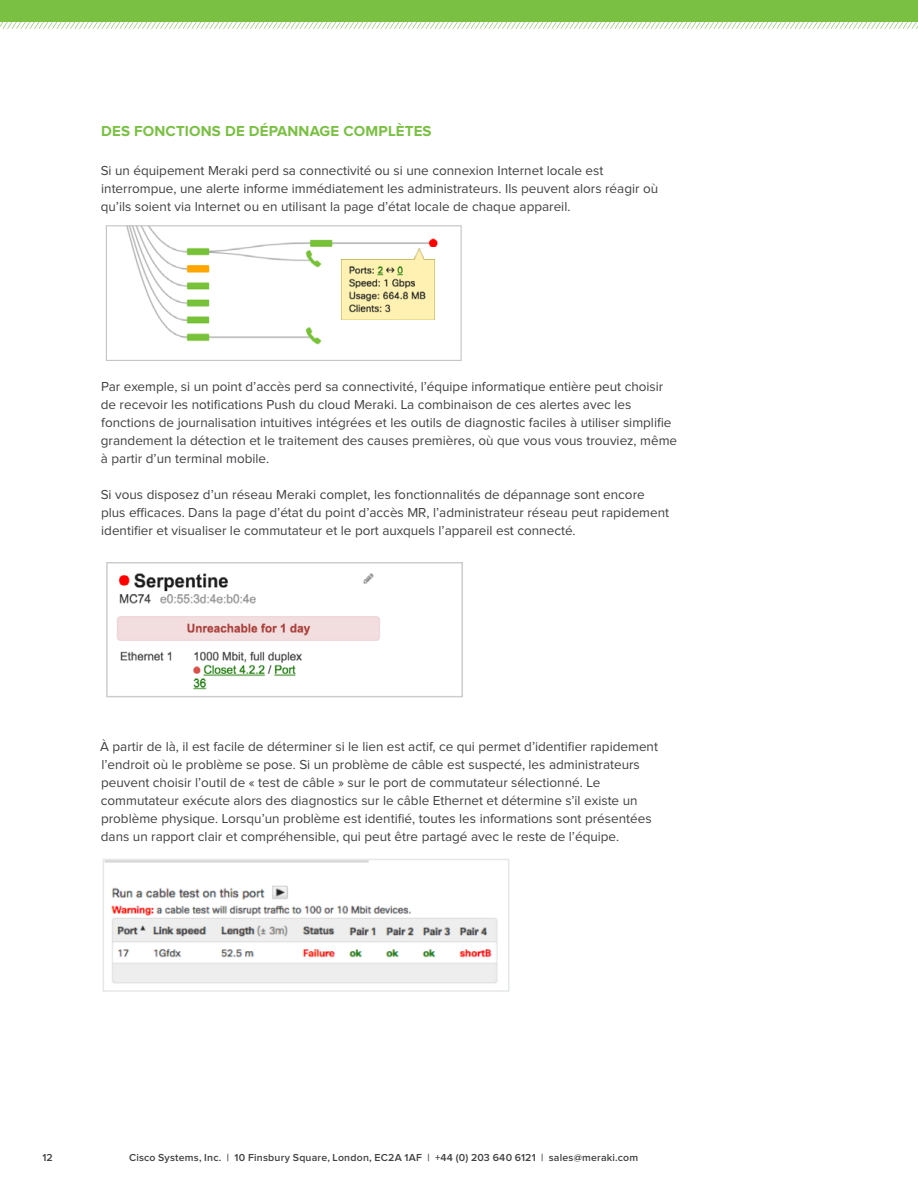
<style>
.page{position:relative;width:918px;height:1188px;background:#fff}
.page>*{position:absolute;margin:0;border:0;box-sizing:border-box;transform-origin:0 0}
.t1{font:700 15px "Proxima Nova";letter-spacing:.01em;color:#7ac143}
.t2{font:13.5px/18px "Proxima Nova";color:#414042}
.t3{font:600 10.5px "Proxima Nova";letter-spacing:.02em;color:#414042}
</style>
<div class="page">
<img style="left:126px;top:227px;width:312px;height:118px">
<div style="left:106px;top:225px;width:356px;height:136px;border:1px solid #c2c4c6"></div>
<img style="left:341px;top:248px;width:94px;height:72px">
<div style="left:341px;top:247px;width:73px;height:12px;background:#fff"></div>
<div style="left:424px;top:248px;width:12px;height:11px;background:#fff"></div>
<img style="left:117px;top:616px;width:263px;height:25px">
<img style="left:120px;top:651px;width:182px;height:39px">
<img style="left:119px;top:573px;width:255px;height:31px">
<div style="left:106px;top:562px;width:357px;height:135px;border:2px solid #cbcdce"></div>
<img style="left:106px;top:862px;width:392px;height:122px">
<div style="left:103px;top:859px;width:406px;height:133px;border:2px solid #e6e7e8"></div>
<div style="left:0;top:0;width:918px;height:22px;background:#7ac143"></div>
<svg style="left:0;top:22px;width:918px;height:7px"></svg>
<p class="t1" style="left:101px;top:123px;width:332px">DES FONCTIONS DE DÉPANNAGE COMPLÈTES</p>
<p class="t2" style="left:101px;top:162px;width:559px">Si un équipement Meraki perd sa connectivité ou si une connexion Internet locale est interrompue, une alerte informe immédiatement les administrateurs. Ils peuvent alors réagir où qu’ils soient via Internet ou en utilisant la page d’état locale de chaque appareil.</p>
<p class="t2" style="left:101px;top:378px;width:578px">Par exemple, si un point d’accès perd sa connectivité, l’équipe informatique entière peut choisir de recevoir les notifications Push du cloud Meraki. La combinaison de ces alertes avec les fonctions de journalisation intuitives intégrées et les outils de diagnostic faciles à utiliser simplifie grandement la détection et le traitement des causes premières, où que vous vous trouviez, même à partir d’un terminal mobile.</p>
<p class="t2" style="left:101px;top:486px;width:570px">Si vous disposez d’un réseau Meraki complet, les fonctionnalités de dépannage sont encore plus efficaces. Dans la page d’état du point d’accès MR, l’administrateur réseau peut rapidement identifier et visualiser le commutateur et le port auxquels l’appareil est connecté.</p>
<p class="t2" style="left:100px;top:738px;width:559px">À partir de là, il est facile de déterminer si le lien est actif, ce qui permet d’identifier rapidement l’endroit où le problème se pose. Si un problème de câble est suspecté, les administrateurs peuvent choisir l’outil de « test de câble » sur le port de commutateur sélectionné. Le commutateur exécute alors des diagnostics sur le câble Ethernet et détermine s’il existe un problème physique. Lorsqu’un problème est identifié, toutes les informations sont présentées dans un rapport clair et compréhensible, qui peut être partagé avec le reste de l’équipe.</p>
<p class="t3" style="left:43px;top:1152px;width:12px">12</p>
<p class="t3" style="left:129px;top:1151px;width:511px">Cisco Systems, Inc. | 10 Finsbury Square, London, EC2A 1AF | +44 (0) 203 640 6121 | sales@meraki.com</p>
</div>
